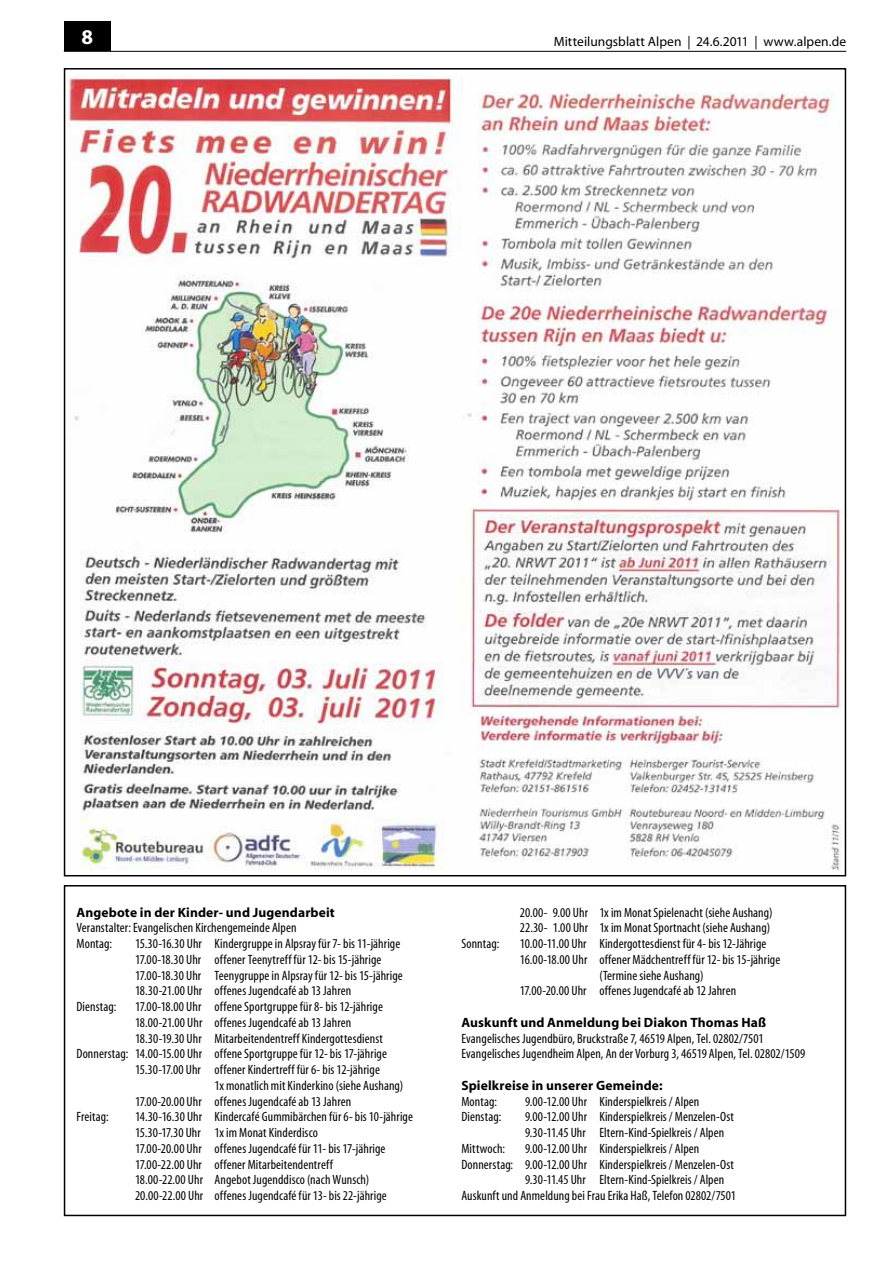
<style>
.page{position:relative;width:893px;height:1263px;background:#fff}
.page>*{position:absolute;margin:0;border:0;box-sizing:border-box;transform-origin:0 0}
.t1{font:700 21px "Myriad";color:#fff}
.t2{font:condensed 13.5px/15.8px "Myriad";letter-spacing:.005em;color:#000}
.t3{font:700 13.5px "Myriad";letter-spacing:.01em;color:#000}
.t4{font:13.5px "Myriad";letter-spacing:.005em;color:#000}
</style>
<div class="page">
<div style="left:64px;top:21px;width:47px;height:30px;background:#000"></div>
<hr style="left:64px;top:51px;width:782px;height:1px;background:#000">
<div style="left:64px;top:885px;width:782px;height:331px;border:2px solid #000"></div>
<img style="left:67px;top:75px;width:775px;height:796px">
<h1 class="t1" style="left:81px;top:26px;width:13px">8</h1>
<p class="t4" style="left:554px;top:35px;width:294px">Mitteilungsblatt Alpen | 24.6.2011 | www.alpen.de</p>
<p class="t3" style="left:77px;top:905px;width:260px">Angebote in der Kinder- und Jugendarbeit</p>
<p class="t2" style="left:77px;top:920px;width:221px">Veranstalter: Evangelischen Kirchengemeinde Alpen<br>Montag:</p>
<p class="t2" style="left:135px;top:936px;width:269px">15.30-16.30 Uhr Kindergruppe in Alpsray für 7- bis 11-jährige 17.00-18.30 Uhr offener Teenytreff für 12- bis 15-jährige 17.00-18.30 Uhr Teenygruppe in Alpsray für 12- bis 15-jährige 18.30-21.00 Uhr offenes Jugendcafé ab 13 Jahren</p>
<p class="t2" style="left:77px;top:999px;width:41px">Dienstag:</p>
<p class="t2" style="left:135px;top:999px;width:249px">17.00-18.00 Uhr offene Sportgruppe für 8- bis 12-jährige</p>
<p class="t2" style="left:135px;top:1015px;width:218px">18.00-21.00 Uhr offenes Jugendcafé ab 13 Jahren</p>
<p class="t2" style="left:135px;top:1031px;width:249px">18.30-19.30 Uhr Mitarbeitendentreff Kindergottesdienst</p>
<p class="t2" style="left:77px;top:1046px;width:312px">Donnerstag: 14.00-15.00 Uhr offene Sportgruppe für 12- bis 17-jährige</p>
<p class="t2" style="left:135px;top:1062px;width:246px">15.30-17.00 Uhr offener Kindertreff für 6- bis 12-jährige</p>
<p class="t2" style="left:215px;top:1078px;width:190px">1x monatlich mit Kinderkino (siehe Aushang)</p>
<p class="t2" style="left:135px;top:1094px;width:218px">17.00-20.00 Uhr offenes Jugendcafé ab 13 Jahren</p>
<p class="t2" style="left:77px;top:1109px;width:34px">Freitag:</p>
<p class="t2" style="left:135px;top:1109px;width:279px">14.30-16.30 Uhr Kindercafé Gummibärchen für 6- bis 10-jährige 15.30-17.30 Uhr 1x im Monat Kinderdisco<br>17.00-20.00 Uhr offenes Jugendcafé für 11- bis 17-jährige 17.00-22.00 Uhr offener Mitarbeitendentreff<br>18.00-22.00 Uhr Angebot Jugenddisco (nach Wunsch)<br>20.00-22.00 Uhr offenes Jugendcafé für 13- bis 22-jährige</p>
<p class="t2" style="left:520px;top:905px;width:254px">20.00- 9.00 Uhr 1x im Monat Spielenacht (siehe Aushang)<br>22.30- 1.00 Uhr 1x im Monat Sportnacht (siehe Aushang)</p>
<p class="t2" style="left:461px;top:936px;width:39px">Sonntag:</p>
<p class="t2" style="left:520px;top:936px;width:248px">10.00-11.00 Uhr Kindergottesdienst für 4- bis 12-Jährige</p>
<p class="t2" style="left:520px;top:952px;width:262px">16.00-18.00 Uhr offener Mädchentreff für 12- bis 15-jährige</p>
<p class="t2" style="left:599px;top:968px;width:106px">(Termine siehe Aushang)</p>
<p class="t2" style="left:520px;top:984px;width:218px">17.00-20.00 Uhr offenes Jugendcafé ab 12 Jahren</p>
<p class="t3" style="left:461px;top:1015px;width:306px">Auskunft und Anmeldung bei Diakon Thomas Haß</p>
<p class="t2" style="left:461px;top:1031px;width:345px">Evangelisches Jugendbüro, Bruckstraße 7, 46519 Alpen, Tel. 02802/7501<br>Evangelisches Jugendheim Alpen, An der Vorburg 3, 46519 Alpen, Tel. 02802/1509</p>
<p class="t3" style="left:461px;top:1078px;width:203px">Spielkreise in unserer Gemeinde:</p>
<p class="t2" style="left:461px;top:1094px;width:37px">Montag:</p>
<p class="t2" style="left:525px;top:1094px;width:176px">9.00-12.00 Uhr Kinderspielkreis / Alpen</p>
<p class="t2" style="left:461px;top:1110px;width:41px">Dienstag:</p>
<p class="t2" style="left:525px;top:1110px;width:210px">9.00-12.00 Uhr Kinderspielkreis / Menzelen-Ost<br>9.30-11.45 Uhr Eltern-Kind-Spielkreis / Alpen</p>
<p class="t2" style="left:461px;top:1141px;width:45px">Mittwoch:</p>
<p class="t2" style="left:525px;top:1141px;width:176px">9.00-12.00 Uhr Kinderspielkreis / Alpen</p>
<p class="t2" style="left:461px;top:1157px;width:274px">Donnerstag: 9.00-12.00 Uhr Kinderspielkreis / Menzelen-Ost</p>
<p class="t2" style="left:525px;top:1173px;width:201px">9.30-11.45 Uhr Eltern-Kind-Spielkreis / Alpen</p>
<p class="t2" style="left:461px;top:1188px;width:276px">Auskunft und Anmeldung bei Frau Erika Haß, Telefon 02802/7501</p>
</div>
